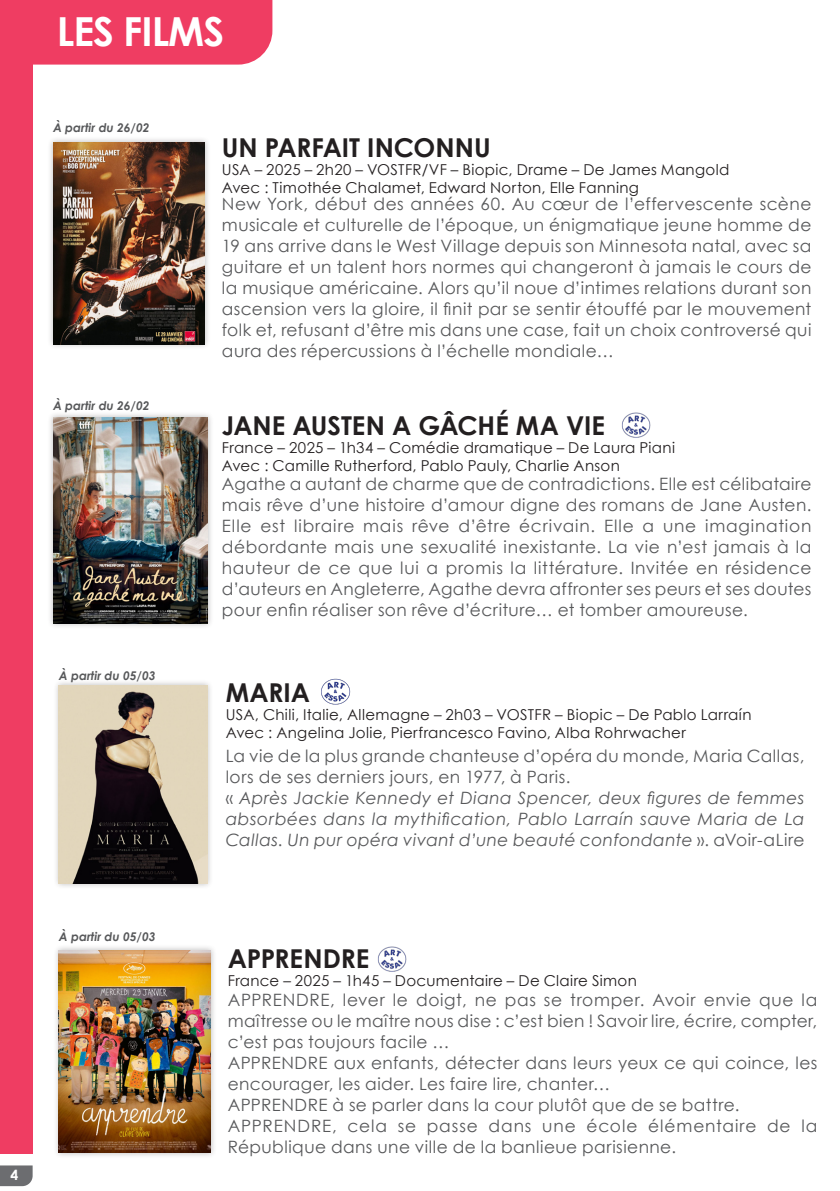
<style>
.page{position:relative;width:840px;height:1191px;background:#fff}
.page>*{position:absolute;margin:0;border:0;box-sizing:border-box;transform-origin:0 0}
.cartouche_film{font:700 40px "Century Gothic";letter-spacing:-.025em;color:#fff}
.courant{font:700 26px "Century Gothic";letter-spacing:-.005em;color:#231f20}
.courant-2{font:17px/21px "Century Gothic";letter-spacing:.025em;color:#57585a}
.courant-3{font:italic 17px/21px "Century Gothic";letter-spacing:.02em;color:#57585a;text-align:justify}
.courant-4{font:15px "Century Gothic";letter-spacing:.02em;color:#231f20}
.t1{font:700 14px "Century Gothic";color:#fff}
.t2{font:italic 700 12px "Century Gothic";color:#57585a}
.s1{font-style:normal}
</style>
<div class="page">
<svg style="left:0;top:1165px;width:33px;height:21px"></svg>
<div style="left:33px;top:0;width:239px;height:65px;background:#ef3d62"></div>
<div style="left:0;top:0;width:33px;height:1153px;background:#ef3d62"></div>
<div style="left:53px;top:679px;width:160px;height:210px;background:#231f20;opacity:.3"></div>
<img style="left:59px;top:686px;width:148px;height:197px">
<img style="left:321px;top:678px;width:30px;height:27px">
<div style="left:53px;top:944px;width:164px;height:215px;background:#231f20;opacity:.3"></div>
<img style="left:59px;top:950px;width:151px;height:202px">
<img style="left:377px;top:946px;width:30px;height:26px">
<div style="left:47px;top:136px;width:164px;height:214px;background:#231f20;opacity:.3"></div>
<img style="left:53px;top:142px;width:151px;height:202px">
<div style="left:47px;top:411px;width:167px;height:218px;background:#231f20;opacity:.3"></div>
<img style="left:53px;top:417px;width:154px;height:206px">
<img style="left:621px;top:412px;width:30px;height:26px">
<p class="t1" style="left:11px;top:1164px;width:9px">4</p>
<p class="cartouche_film" style="left:57px;top:1px;width:169px">LES FILMS</p>
<p class="t2" style="left:53px;top:119px;width:98px">À partir du 26/02</p>
<p class="t2" style="left:53px;top:397px;width:98px">À partir du 26/02</p>
<p class="t2" style="left:59px;top:666px;width:98px">À partir du 05/03</p>
<p class="t2" style="left:59px;top:928px;width:98px">À partir du 05/03</p>
<p class="courant" style="left:222px;top:128px;width:270px">UN PARFAIT INCONNU</p>
<p class="courant-4" style="left:222px;top:159px;width:508px">USA – 2025 – 2h20 – VOSTFR/VF – Biopic, Drame – De James Mangold</p>
<p class="courant-4" style="left:222px;top:177px;width:418px">Avec : Timothée Chalamet, Edward Norton, Elle Fanning</p>
<p class="courant-2" style="left:222px;top:193px;width:590px;text-align:justify">New York, début des années 60. Au cœur de l’effervescente scène musicale et culturelle de l’époque, un énigmatique jeune homme de 19 ans arrive dans le West Village depuis son Minnesota natal, avec sa guitare et un talent hors normes qui changeront à jamais le cours de la musique américaine. Alors qu’il noue d’intimes relations durant son ascension vers la gloire, il finit par se sentir étouffé par le mouvement folk et, refusant d’être mis dans une case, fait un choix controversé qui aura des répercussions à l’échelle mondiale…</p>
<p class="courant" style="left:222px;top:406px;width:384px">JANE AUSTEN A GÂCHÉ MA VIE</p>
<p class="courant-4" style="left:222px;top:437px;width:454px">France – 2025 – 1h34 – Comédie dramatique – De Laura Piani</p>
<p class="courant-4" style="left:222px;top:455px;width:399px">Avec : Camille Rutherford, Pablo Pauly, Charlie Anson</p>
<p class="courant-2" style="left:222px;top:473px;width:590px;text-align:justify">Agathe a autant de charme que de contradictions. Elle est célibataire mais rêve d’une histoire d’amour digne des romans de Jane Austen.<br>Elle est libraire mais rêve d’être écrivain. Elle a une imagination débordante mais une sexualité inexistante. La vie n’est jamais à la hauteur de ce que lui a promis la littérature. Invitée en résidence d’auteurs en Angleterre, Agathe devra affronter ses peurs et ses doutes pour enfin réaliser son rêve d’écriture… et tomber amoureuse.</p>
<p class="courant" style="left:225px;top:672px;width:86px">MARIA</p>
<p class="courant-4" style="left:225px;top:704px;width:527px">USA, Chili, Italie, Allemagne – 2h03 – VOSTFR – Biopic – De Pablo Larraín</p>
<p class="courant-4" style="left:225px;top:722px;width:461px">Avec : Angelina Jolie, Pierfrancesco Favino, Alba Rohrwacher</p>
<p class="courant-2" style="left:225px;top:745px;width:580px">La vie de la plus grande chanteuse d’opéra du monde, Maria Callas, lors de ses derniers jours, en 1977, à Paris.</p>
<p class="courant-3" style="left:225px;top:787px;width:580px"><span class="s1">«</span> Après Jackie Kennedy et Diana Spencer, deux figures de femmes absorbées dans la mythification, Pablo Larraín sauve Maria de La Callas. Un pur opéra vivant d’une beauté confondante <span class="s1">». aVoir-aLire</span></p>
<p class="courant" style="left:228px;top:939px;width:143px">APPRENDRE</p>
<p class="courant-4" style="left:228px;top:970px;width:410px">France – 2025 – 1h45 – Documentaire – De Claire Simon</p>
<p class="courant-2" style="left:228px;top:989px;width:590px;text-align:justify">APPRENDRE, lever le doigt, ne pas se tromper. Avoir envie que la maîtresse ou le maître nous dise : c’est bien ! Savoir lire, écrire, compter, c’est pas toujours facile …</p>
<p class="courant-2" style="left:228px;top:1052px;width:590px">APPRENDRE aux enfants, détecter dans leurs yeux ce qui coince, les encourager, les aider. Les faire lire, chanter…</p>
<p class="courant-2" style="left:228px;top:1094px;width:513px">APPRENDRE à se parler dans la cour plutôt que de se battre.</p>
<p class="courant-2" style="left:228px;top:1115px;width:590px">APPRENDRE, cela se passe dans une école élémentaire de la<br>République dans une ville de la banlieue parisienne.</p>
</div>
